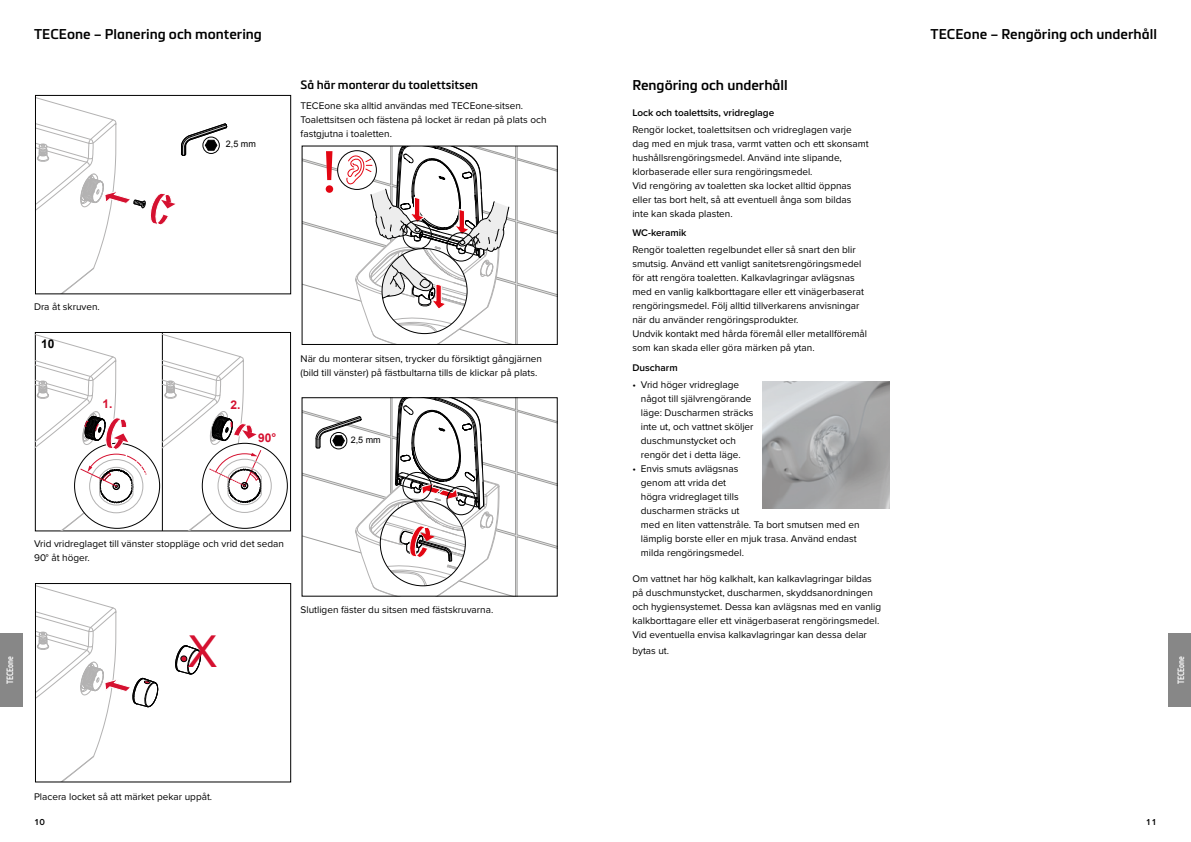
<style>
.page{position:relative;width:1191px;height:842px;background:#fff}
.page>*{position:absolute;margin:0;border:0;box-sizing:border-box;transform-origin:0 0}
.t1{font:53.3px "Monaco";color:#e30613}
.t2{font:44px "Arial";color:#d51130}
.t3{font:600 14px "Metronic Pro";color:#000}
.t4{font:600 12px "Metronic Pro";color:#000}
.t5{font:700 12px "Arial";color:#d51130}
.t6{font:700 12px "Arial";color:#000}
.t7{font:10px/14px "Proxima Nova";color:#000}
.t8{font:600 10px "Proxima Nova";color:#000}
.t9{font:600 condensed 9px "Metronic Pro";color:#fff;scale:.9 1}
.t10{font:9px "Arial";color:#000}
.t11{font:600 9px "Proxima Nova";color:#000}
</style>
<div class="page">
<div style="left:1168px;top:634px;width:23px;height:73px;background:#878787"></div>
<div style="left:0;top:634px;width:23px;height:73px;background:#878787"></div>
<svg style="left:181px;top:123px;width:46px;height:33px"></svg>
<svg style="left:35px;top:95px;width:140px;height:199px"></svg>
<hr style="left:162px;top:332px;width:1px;height:199px;background:#000">
<svg style="left:35px;top:332px;width:112px;height:199px"></svg>
<svg style="left:163px;top:332px;width:99px;height:199px"></svg>
<svg style="left:37px;top:585px;width:122px;height:195px"></svg>
<div style="left:35px;top:583px;width:256px;height:199px;border:1px solid #000"></div>
<svg style="left:175px;top:645px;width:26px;height:30px"></svg>
<svg style="left:302px;top:146px;width:255px;height:198px"></svg>
<svg style="left:302px;top:398px;width:255px;height:198px"></svg>
<img style="left:762px;top:381px;width:128px;height:128px">
<h3 class="t3" style="left:34px;top:26px;width:229px">TECEone – Planering och montering</h3>
<h3 class="t3" style="left:930px;top:26px;width:228px">TECEone – Rengöring och underhåll</h3>
<p class="t4" style="left:300px;top:77px;width:179px">Så här monterar du toalettsitsen</p>
<p class="t7" style="left:300px;top:98px;width:247px">TECEone ska alltid användas med TECEone-sitsen.<br>Toalettsitsen och fästena på locket är redan på plats och fastgjutna i toaletten.</p>
<h3 class="t3" style="left:632px;top:77px;width:157px">Rengöring och underhåll</h3>
<p class="t8" style="left:632px;top:105px;width:143px">Lock och toalettsits, vridreglage</p>
<p class="t7" style="left:632px;top:122px;width:238px">Rengör locket, toalettsitsen och vridreglagen varje dag med en mjuk trasa, varmt vatten och ett skonsamt hushållsrengöringsmedel. Använd inte slipande, klorbaserade eller sura rengöringsmedel.<br>Vid rengöring av toaletten ska locket alltid öppnas eller tas bort helt, så att eventuell ånga som bildas inte kan skada plasten.</p>
<p class="t8" style="left:632px;top:225px;width:56px">WC-keramik</p>
<p class="t7" style="left:632px;top:242px;width:236px">Rengör toaletten regelbundet eller så snart den blir smutsig. Använd ett vanligt sanitetsrengöringsmedel för att rengöra toaletten. Kalkavlagringar avlägsnas med en vanlig kalkborttagare eller ett vinägerbaserat rengöringsmedel. Följ alltid tillverkarens anvisningar när du använder rengöringsprodukter.<br>Undvik kontakt med hårda föremål eller metallföremål som kan skada eller göra märken på ytan.</p>
<p class="t8" style="left:632px;top:360px;width:47px">Duscharm</p>
<p class="t7" style="left:641px;top:377px;width:114px;text-indent:-8px">• Vrid höger vridreglage något till självrengörande läge: Duscharmen sträcks inte ut, och vattnet sköljer duschmunstycket och rengör det i detta läge.</p>
<p class="t7" style="left:641px;top:461px;width:220px;text-indent:-8px">• Envis smuts avlägsnas<br>genom att vrida det<br>högra vridreglaget tills<br>duscharmen sträcks ut<br>med en liten vattenstråle. Ta bort smutsen med en lämplig borste eller en mjuk trasa. Använd endast milda rengöringsmedel.</p>
<p class="t7" style="left:632px;top:571px;width:250px">Om vattnet har hög kalkhalt, kan kalkavlagringar bildas på duschmunstycket, duscharmen, skyddsanordningen och hygiensystemet. Dessa kan avlägsnas med en vanlig kalkborttagare eller ett vinägerbaserat rengöringsmedel.<br>Vid eventuella envisa kalkavlagringar kan dessa delar</p>
<p class="t7" style="left:632px;top:643px;width:38px">bytas ut.</p>
<p class="t10" style="left:226px;top:138px;width:32px">2,5 mm</p>
<h1 class="t1" style="left:313px;top:126px;width:21px">!</h1>
<p class="t7" style="left:34px;top:300px;width:67px">Dra åt skruven.</p>
<p class="t6" style="left:41px;top:336px;width:15px">10</p>
<p class="t7" style="left:300px;top:351px;width:243px">När du monterar sitsen, trycker du försiktigt gångjärnen (bild till vänster) på fästbultarna tills de klickar på plats.</p>
<p class="t5" style="left:103px;top:396px;width:12px">1.</p>
<p class="t5" style="left:230px;top:396px;width:12px">2.</p>
<p class="t5" style="left:258px;top:430px;width:20px">90°</p>
<p class="t10" style="left:351px;top:434px;width:32px">2,5 mm</p>
<p class="t7" style="left:34px;top:537px;width:251px">Vrid vridreglaget till vänster stoppläge och vrid det sedan<br>90° åt höger.</p>
<p class="t7" style="left:300px;top:602px;width:194px">Slutligen fäster du sitsen med fästskruvarna.</p>
<h2 class="t2" style="left:188px;top:623px;width:31px">X</h2>
<p class="t9" style="left:5px;top:684px;width:33px;rotate:-90deg">TECEone</p>
<p class="t9" style="left:1175px;top:684px;width:33px;rotate:-90deg">TECEone</p>
<p class="t7" style="left:34px;top:790px;width:180px">Placera locket så att märket pekar uppåt.</p>
<p class="t11" style="left:34px;top:815px;width:13px">10</p>
<p class="t11" style="left:1146px;top:815px;width:13px">11</p>
</div>
